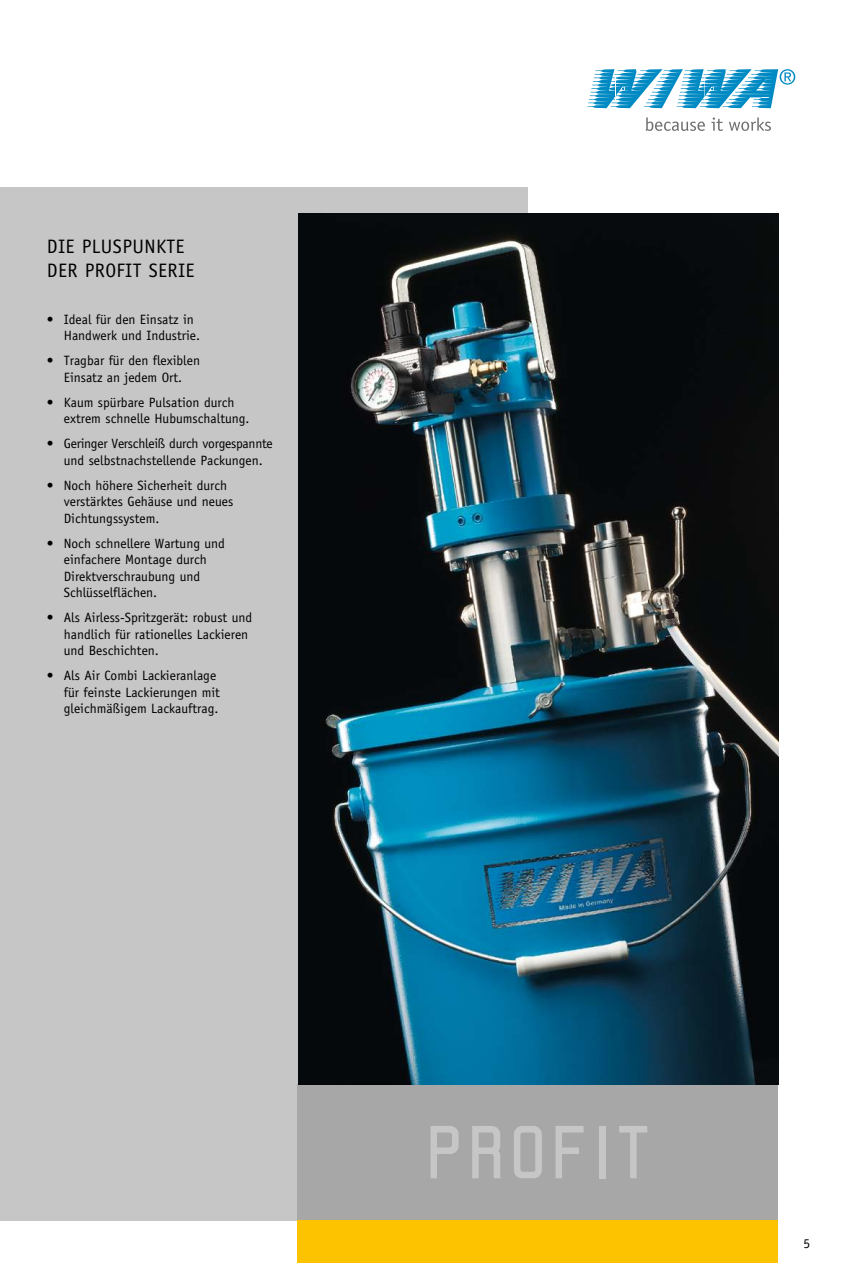
<style>
.page{position:relative;width:842px;height:1263px;background:#fff}
.page>*{position:absolute;margin:0;border:0;box-sizing:border-box;transform-origin:0 0}
.t1{font:79.5px "Robust ICG";color:#c6c6c6}
.t2{font:19.5px/24px "Officina Sans";letter-spacing:.02em;color:#000}
.t3{font:13.5px/16.5px "Officina Sans";color:#000}
.t4{font:13.5px/16.5px "Officina Sans";letter-spacing:-.02em;color:#000;text-align:center}
</style>
<div class="page">
<div style="left:0;top:187px;width:527px;height:1033px;background:#c6c6c6"></div>
<svg style="left:646px;top:117px;width:59px;height:14px"></svg>
<svg style="left:711px;top:117px;width:12px;height:14px"></svg>
<svg style="left:729px;top:117px;width:42px;height:14px"></svg>
<svg style="left:587px;top:69px;width:208px;height:39px"></svg>
<div style="left:298px;top:1084px;width:480px;height:136px;background:#a7a7a8"></div>
<div style="left:298px;top:1220px;width:480px;height:43px;background:#fdc300"></div>
<img style="left:298px;top:213px;width:480px;height:871px">
<h2 class="t2" style="left:47px;top:234px;width:149px">DIE PLUSPUNKTE<br>DER PROFIT SERIE</h2>
<p class="t3" style="left:64px;top:311px;width:138px;text-indent:-17px">• Ideal für den Einsatz in<br>Handwerk und Industrie.</p>
<p class="t3" style="left:47px;top:352px;width:155px;text-align:center">• Tragbar für den flexiblen<br>Einsatz an jedem Ort.</p>
<p class="t3" style="left:64px;top:394px;width:187px;text-indent:-17px">• Kaum spürbare Pulsation durch extrem schnelle Hubumschaltung.</p>
<p class="t4" style="left:47px;top:435px;width:228px">• Geringer Verschleiß durch vorgespannte und selbstnachstellende Packungen.</p>
<p class="t3" style="left:64px;top:477px;width:171px;text-indent:-17px">• Noch höhere Sicherheit durch verstärktes Gehäuse und neues<br>Dichtungssystem.</p>
<p class="t3" style="left:64px;top:535px;width:163px;text-indent:-17px">• Noch schnellere Wartung und einfachere Montage durch<br>Direktverschraubung und<br>Schlüsselflächen.</p>
<p class="t3" style="left:64px;top:609px;width:190px;text-indent:-17px">• Als Airless-Spritzgerät: robust und handlich für rationelles Lackieren und Beschichten.</p>
<p class="t3" style="left:64px;top:667px;width:158px;text-indent:-17px">• Als Air Combi Lackieranlage für feinste Lackierungen mit gleichmäßigem Lackauftrag.</p>
<h1 class="t1" style="left:425px;top:1109px;width:220px">PROFIT</h1>
<p class="t3" style="left:803px;top:1235px;width:8px">5</p>
</div>
